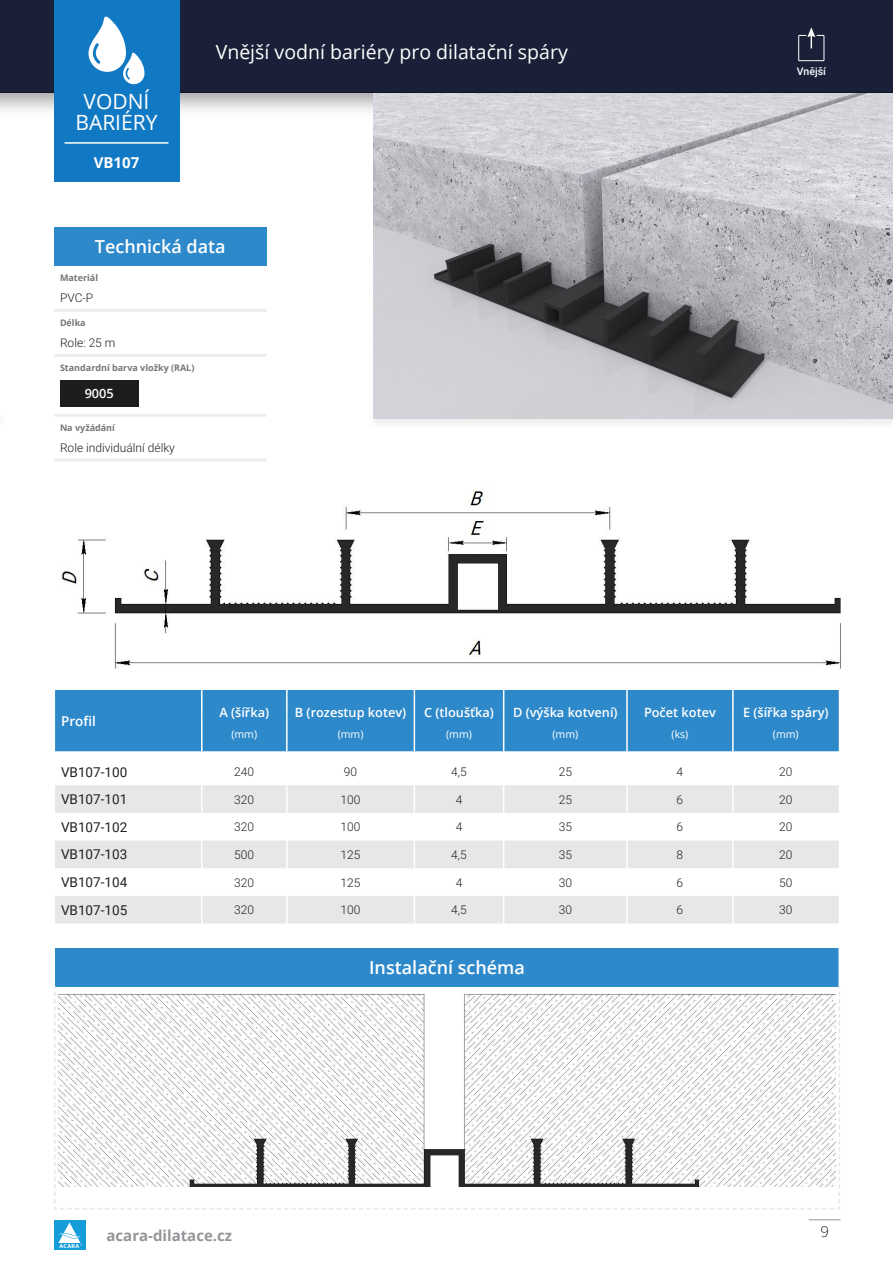
<style>
.page{position:relative;width:893px;height:1263px;background:#fff}
.page>*{position:absolute;margin:0;border:0;box-sizing:border-box;transform-origin:0 0}
.t1{font:21px/21px "Open Sans";color:#fff;text-align:center}
.t2{font:19.5px "Open Sans";color:#fff}
.t3{font:600 18px "Open Sans";color:#fff}
.t4{font:700 15px "Open Sans";color:#939598}
.t5{font:700 15px "Open Sans";color:#fff}
.t6{font:300 15px "Open Sans";color:#231f20}
.t7{font:13.5px "Roboto";color:#231f20}
.t8{font:600 13.5px "Open Sans";color:#fff}
.t9{font:600 12.75px "Open Sans";color:#fff}
.t10{font:300 12px "Roboto";color:#231f20}
.t11{font:10.5px "Open Sans";color:#fff}
.t12{font:500 10.5px "Roboto";color:#fff}
.t13{font:700 9px "Open Sans";color:#757679}
.t14{font:700 5.7px "Myriad Pro";letter-spacing:.055em;color:#fff}
</style>
<div class="page">
<div style="left:0;top:0;width:893px;height:93px;background:#192037"></div>
<div style="left:368px;top:411px;width:525px;height:18px;background:#f5f5f5"></div>
<div style="left:55px;top:948px;width:784px;height:38px;background:#2e89cb"></div>
<svg style="left:54px;top:986px;width:786px;height:224px"></svg>
<hr style="left:838px;top:948px;width:2px;height:38px;background:#fff">
<div style="left:798px;top:35px;width:26px;height:26px;border:1px solid #fff"></div>
<svg style="left:807px;top:27px;width:8px;height:21px"></svg>
<img style="left:0;top:92px;width:893px;height:29px">
<img style="left:373px;top:93px;width:520px;height:326px">
<div style="left:54px;top:227px;width:213px;height:39px;background:#2e89cb"></div>
<hr style="left:54px;top:309px;width:213px;height:3px;background:#eeeeef">
<hr style="left:54px;top:354px;width:213px;height:3px;background:#eeeeef">
<hr style="left:54px;top:414px;width:213px;height:3px;background:#eeeeef">
<hr style="left:54px;top:459px;width:213px;height:3px;background:#eeeeef">
<div style="left:60px;top:380px;width:78px;height:27px;background:#1d1d1b"></div>
<img style="left:58px;top:993px;width:777px;height:194px">
<div style="left:55px;top:690px;width:784px;height:61px;background:#2e89cb"></div>
<svg style="left:55px;top:785px;width:784px;height:138px;fill:#e6e7e9"></svg>
<hr style="left:201px;top:785px;width:2px;height:28px;background:#fff">
<hr style="left:286px;top:785px;width:2px;height:28px;background:#fff">
<hr style="left:626px;top:785px;width:2px;height:28px;background:#fff">
<hr style="left:732px;top:785px;width:2px;height:28px;background:#fff">
<hr style="left:201px;top:813px;width:2px;height:27px;background:#fff">
<hr style="left:286px;top:813px;width:2px;height:27px;background:#fff">
<hr style="left:626px;top:813px;width:2px;height:27px;background:#fff">
<hr style="left:732px;top:813px;width:2px;height:27px;background:#fff">
<hr style="left:201px;top:840px;width:2px;height:28px;background:#fff">
<hr style="left:286px;top:840px;width:2px;height:28px;background:#fff">
<hr style="left:626px;top:840px;width:2px;height:28px;background:#fff">
<hr style="left:732px;top:840px;width:2px;height:28px;background:#fff">
<hr style="left:201px;top:868px;width:2px;height:28px;background:#fff">
<hr style="left:286px;top:868px;width:2px;height:28px;background:#fff">
<hr style="left:626px;top:868px;width:2px;height:28px;background:#fff">
<hr style="left:732px;top:868px;width:2px;height:28px;background:#fff">
<hr style="left:201px;top:896px;width:2px;height:27px;background:#fff">
<hr style="left:286px;top:896px;width:2px;height:27px;background:#fff">
<svg style="left:414px;top:785px;width:1px;height:138px"></svg>
<svg style="left:503px;top:785px;width:1px;height:138px"></svg>
<hr style="left:626px;top:896px;width:2px;height:27px;background:#fff">
<hr style="left:732px;top:896px;width:2px;height:27px;background:#fff">
<hr style="left:201px;top:690px;width:2px;height:27px;background:#fff">
<hr style="left:286px;top:690px;width:2px;height:27px;background:#fff">
<svg style="left:414px;top:690px;width:1px;height:27px"></svg>
<svg style="left:503px;top:690px;width:1px;height:27px"></svg>
<hr style="left:626px;top:690px;width:2px;height:27px;background:#fff">
<hr style="left:732px;top:690px;width:2px;height:27px;background:#fff">
<hr style="left:201px;top:717px;width:2px;height:34px;background:#fff">
<hr style="left:286px;top:717px;width:2px;height:34px;background:#fff">
<hr style="left:414px;top:717px;width:1px;height:34px;background:#fff">
<hr style="left:503px;top:717px;width:1px;height:34px;background:#fff">
<hr style="left:626px;top:717px;width:2px;height:34px;background:#fff">
<hr style="left:732px;top:717px;width:2px;height:34px;background:#fff">
<img style="left:61px;top:489px;width:780px;height:180px">
<div style="left:54px;top:1220px;width:31px;height:30px;background:#1b9dd9"></div>
<div style="left:54px;top:1221px;width:31px;height:28px;background:#149dd9"></div>
<svg style="left:58px;top:1222px;width:24px;height:24px"></svg>
<hr style="left:809px;top:1219px;width:31px;height:1px;background:#939598">
<div style="left:54px;top:11px;width:125px;height:171px;background:#1179c4"></div>
<div style="left:54px;top:0;width:125px;height:128px;background:#1179c4"></div>
<hr style="left:65px;top:142px;width:103px;height:2px;background:#fff">
<svg style="left:89px;top:16px;width:55px;height:68px"></svg>
<h1 class="t1" style="left:75px;top:91px;width:84px">VODNÍ<br>BARIÉRY</h1>
<p class="t5" style="left:94px;top:152px;width:47px">VB107</p>
<p class="t2" style="left:216px;top:38px;width:353px">Vnější vodní bariéry pro dilatační spáry</p>
<p class="t3" style="left:95px;top:234px;width:132px">Technická data</p>
<p class="t13" style="left:60px;top:271px;width:40px">Materiál</p>
<p class="t10" style="left:60px;top:289px;width:35px">PVC-P</p>
<p class="t13" style="left:60px;top:316px;width:27px">Délka</p>
<p class="t10" style="left:60px;top:334px;width:57px">Role: 25 m</p>
<p class="t13" style="left:60px;top:361px;width:136px">Standardní barva vložky (RAL)</p>
<p class="t9" style="left:85px;top:385px;width:31px">9005</p>
<p class="t13" style="left:60px;top:421px;width:56px">Na vyžádání</p>
<p class="t10" style="left:60px;top:439px;width:116px">Role individuální délky</p>
<p class="t12" style="left:797px;top:64px;width:31px">Vnější</p>
<p class="t8" style="left:61px;top:712px;width:36px">Profil</p>
<p class="t9" style="left:219px;top:704px;width:51px">A (šířka)</p>
<p class="t9" style="left:295px;top:704px;width:113px">B (rozestup kotev)</p>
<p class="t9" style="left:424px;top:704px;width:71px">C (tloušťka)</p>
<p class="t9" style="left:513px;top:704px;width:106px">D (výška kotvení)</p>
<p class="t9" style="left:644px;top:704px;width:73px">Počet kotev</p>
<p class="t9" style="left:743px;top:704px;width:87px">E (šířka spáry)</p>
<p class="t11" style="left:231px;top:727px;width:27px">(mm)</p>
<p class="t11" style="left:338px;top:727px;width:27px">(mm)</p>
<p class="t11" style="left:446px;top:727px;width:27px">(mm)</p>
<p class="t11" style="left:552px;top:727px;width:27px">(mm)</p>
<p class="t11" style="left:672px;top:727px;width:18px">(ks)</p>
<p class="t11" style="left:773px;top:727px;width:27px">(mm)</p>
<p class="t7" style="left:61px;top:762px;width:68px">VB107-100</p>
<p class="t10" style="left:234px;top:763px;width:21px">240</p>
<p class="t10" style="left:344px;top:763px;width:15px">90</p>
<p class="t10" style="left:451px;top:763px;width:17px">4,5</p>
<p class="t10" style="left:559px;top:763px;width:15px">25</p>
<p class="t10" style="left:677px;top:763px;width:8px">4</p>
<p class="t10" style="left:779px;top:763px;width:15px">20</p>
<p class="t7" style="left:61px;top:790px;width:68px">VB107-101</p>
<p class="t10" style="left:234px;top:791px;width:21px">320</p>
<p class="t10" style="left:341px;top:791px;width:21px">100</p>
<p class="t10" style="left:456px;top:791px;width:8px">4</p>
<p class="t10" style="left:559px;top:791px;width:15px">25</p>
<p class="t10" style="left:677px;top:791px;width:8px">6</p>
<p class="t10" style="left:779px;top:791px;width:15px">20</p>
<p class="t7" style="left:61px;top:817px;width:68px">VB107-102</p>
<p class="t10" style="left:234px;top:818px;width:21px">320</p>
<p class="t10" style="left:341px;top:818px;width:21px">100</p>
<p class="t10" style="left:456px;top:818px;width:8px">4</p>
<p class="t10" style="left:559px;top:818px;width:15px">35</p>
<p class="t10" style="left:677px;top:818px;width:8px">6</p>
<p class="t10" style="left:779px;top:818px;width:15px">20</p>
<p class="t7" style="left:61px;top:845px;width:68px">VB107-103</p>
<p class="t10" style="left:234px;top:846px;width:21px">500</p>
<p class="t10" style="left:341px;top:846px;width:21px">125</p>
<p class="t10" style="left:451px;top:846px;width:17px">4,5</p>
<p class="t10" style="left:559px;top:846px;width:15px">35</p>
<p class="t10" style="left:677px;top:846px;width:8px">8</p>
<p class="t10" style="left:779px;top:846px;width:15px">20</p>
<p class="t7" style="left:61px;top:873px;width:68px">VB107-104</p>
<p class="t10" style="left:234px;top:874px;width:21px">320</p>
<p class="t10" style="left:341px;top:874px;width:21px">125</p>
<p class="t10" style="left:456px;top:874px;width:8px">4</p>
<p class="t10" style="left:559px;top:874px;width:15px">30</p>
<p class="t10" style="left:677px;top:874px;width:8px">6</p>
<p class="t10" style="left:779px;top:874px;width:15px">50</p>
<p class="t7" style="left:61px;top:900px;width:68px">VB107-105</p>
<p class="t10" style="left:234px;top:901px;width:21px">320</p>
<p class="t10" style="left:341px;top:901px;width:21px">100</p>
<p class="t10" style="left:451px;top:901px;width:17px">4,5</p>
<p class="t10" style="left:559px;top:901px;width:15px">30</p>
<p class="t10" style="left:677px;top:901px;width:8px">6</p>
<p class="t10" style="left:779px;top:901px;width:15px">30</p>
<p class="t14" style="left:60px;top:1243px;width:21px">ACARA</p>
<p class="t4" style="left:107px;top:1225px;width:127px">acara-dilatace.cz</p>
<p class="t3" style="left:369px;top:955px;width:157px">Instalační schéma</p>
<p class="t6" style="left:820px;top:1221px;width:10px">9</p>
</div>
